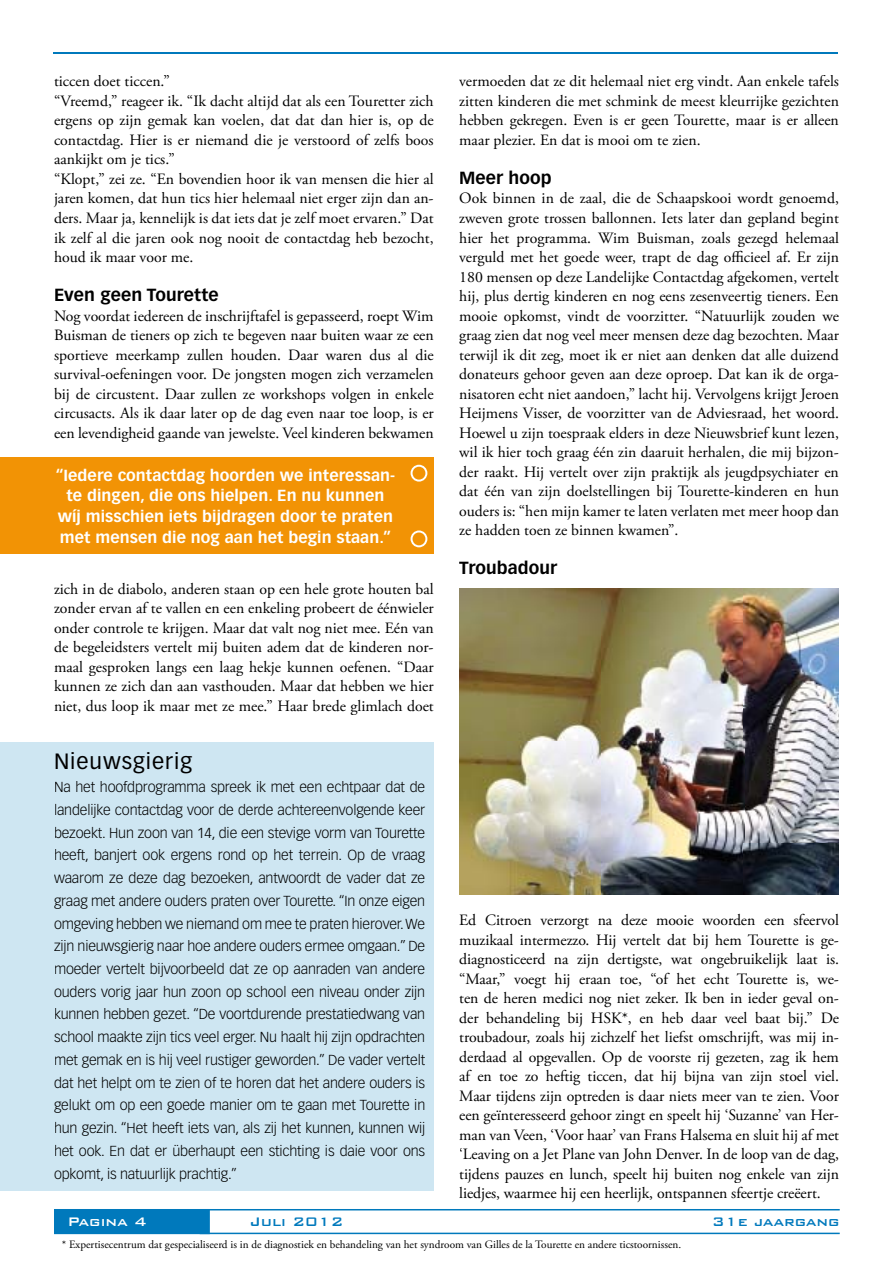
<style>
.page{position:relative;width:893px;height:1263px;background:#fff}
.page>*{position:absolute;margin:0;border:0;box-sizing:border-box;transform-origin:0 0}
.t1{font:21.75px "Vectora LT Std";letter-spacing:.045em;color:#000}
.t2{font:700 17.25px "Vectora LT Std";letter-spacing:.005em;color:#000}
.t3{font:500 16.5px "Bank Gothic BT";color:#0079bc}
.t4{font:500 16.5px "Bank Gothic BT";color:#fff}
.t5{font:15.75px/19.5px "Adobe Garamond Pro";color:#000;text-align:justify}
.t6{font:700 15.75px/20.5px "Vectora LT Std";letter-spacing:.005em;color:#fff;text-align:center}
.t7{font:300 14.25px/22.8px "Vectora LT Std";letter-spacing:-.01em;color:#000;text-align:justify}
.t8{font:11.25px "Adobe Garamond Pro";color:#000}
</style>
<div class="page">
<svg style="left:54px;top:1209px;width:786px;height:25px"></svg>
<img style="left:459px;top:589px;width:380px;height:306px">
<div style="left:0;top:457px;width:434px;height:97px;background:#f29305"></div>
<svg style="left:411px;top:530px;width:16px;height:17px"></svg>
<svg style="left:411px;top:465px;width:16px;height:17px"></svg>
<div style="left:0;top:742px;width:434px;height:448px;background:#cee6f2"></div>
<hr style="left:53px;top:53px;width:785px;height:1px;background:#0079bc">
<p class="t5" style="left:54px;top:72px;width:381px;text-align:left">ticcen doet ticcen.”<br>“Vreemd,” reageer ik. “Ik dacht altijd dat als een Touretter zich ergens op zijn gemak kan voelen, dat dat dan hier is, op de contactdag. Hier is er niemand die je verstoord of zelfs boos aankijkt om je tics.”<br>“Klopt,” zei ze. “En bovendien hoor ik van mensen die hier al jaren komen, dat hun tics hier helemaal niet erger zijn dan an&shy;ders. Maar ja, kennelijk is dat iets dat je zelf moet ervaren.” Dat ik zelf al die jaren ook nog nooit de contactdag heb bezocht, houd ik maar voor me.</p>
<p class="t2" style="left:54px;top:284px;width:166px">Even geen Tourette</p>
<p class="t5" style="left:54px;top:306px;width:381px">Nog voordat iedereen de inschrijftafel is gepasseerd, roept Wim Buisman de tieners op zich te begeven naar buiten waar ze een sportieve meerkamp zullen houden. Daar waren dus al die survival-oefeningen voor. De jongsten mogen zich verzamelen bij de circustent. Daar zullen ze workshops volgen in enkele circusacts. Als ik daar later op de dag even naar toe loop, is er een levendigheid gaande van jewelste. Veel kinderen bekwamen</p>
<p class="t6" style="left:56px;top:465px;width:341px">“Iedere contactdag hoorden we interessan&shy;te dingen, die ons hielpen. En nu kunnen wíj misschien iets bijdragen door te praten met mensen die nog aan het begin staan.”</p>
<p class="t5" style="left:54px;top:579px;width:381px">zich in de diabolo, anderen staan op een hele grote houten bal zonder ervan af te vallen en een enkeling probeert de éénwieler onder controle te krijgen. Maar dat valt nog niet mee. Eén van de begeleidsters vertelt mij buiten adem dat de kinderen nor&shy;maal gesproken langs een laag hekje kunnen oefenen. “Daar kunnen ze zich dan aan vasthouden. Maar dat hebben we hier niet, dus loop ik maar met ze mee.” Haar brede glimlach doet</p>
<p class="t5" style="left:459px;top:72px;width:381px">vermoeden dat ze dit helemaal niet erg vindt. Aan enkele tafels zitten kinderen die met schmink de meest kleurrijke gezichten hebben gekregen. Even is er geen Tourette, maar is er alleen maar plezier. En dat is mooi om te zien.</p>
<p class="t2" style="left:459px;top:167px;width:94px">Meer hoop</p>
<p class="t5" style="left:459px;top:189px;width:381px">Ook binnen in de zaal, die de Schaapskooi wordt genoemd, zweven grote trossen ballonnen. Iets later dan gepland begint hier het programma. Wim Buisman, zoals gezegd helemaal verguld met het goede weer, trapt de dag officieel af. Er zijn 180 mensen op deze Landelijke Contactdag afgekomen, vertelt hij, plus dertig kinderen en nog eens zesenveertig tieners. Een mooie opkomst, vindt de voorzitter. “Natuurlijk zouden we graag zien dat nog veel meer mensen deze dag bezochten. Maar terwijl ik dit zeg, moet ik er niet aan denken dat alle duizend donateurs gehoor geven aan deze oproep. Dat kan ik de orga&shy;nisatoren echt niet aandoen,” lacht hij. Vervolgens krijgt Jeroen Heijmens Visser, de voorzitter van de Adviesraad, het woord.<br>Hoewel u zijn toespraak elders in deze Nieuwsbrief kunt lezen, wil ik hier toch graag één zin daaruit herhalen, die mij bijzon&shy;der raakt. Hij vertelt over zijn praktijk als jeugdpsychiater en dat één van zijn doelstellingen bij Tourette-kinderen en hun ouders is: “hen mijn kamer te laten verlaten met meer hoop dan ze hadden toen ze binnen kwamen”.</p>
<p class="t2" style="left:459px;top:557px;width:99px">Troubadour</p>
<h1 class="t1" style="left:54px;top:749px;width:140px">Nieuwsgierig</h1>
<p class="t7" style="left:54px;top:776px;width:373px">Na het hoofdprogramma spreek ik met een echtpaar dat de landelijke contactdag voor de derde achtereenvolgende keer bezoekt. Hun zoon van 14, die een stevige vorm van Tourette heeft, banjert ook ergens rond op het terrein. Op de vraag waarom ze deze dag bezoeken, antwoordt de vader dat ze graag met andere ouders praten over Tourette. “In onze eigen omgeving hebben we niemand om mee te praten hierover. We zijn nieuwsgierig naar hoe andere ouders ermee omgaan.” De moeder vertelt bijvoorbeeld dat ze op aanraden van andere ouders vorig jaar hun zoon op school een niveau onder zijn kunnen hebben gezet. “De voortdurende prestatiedwang van school maakte zijn tics veel erger. Nu haalt hij zijn opdrachten met gemak en is hij veel rustiger geworden.” De vader vertelt dat het helpt om te zien of te horen dat het andere ouders is gelukt om op een goede manier om te gaan met Tourette in hun gezin. “Het heeft iets van, als zij het kunnen, kunnen wij het ook. En dat er überhaupt een stichting is daie voor ons opkomt, is natuurlijk prachtig.”</p>
<p class="t5" style="left:459px;top:911px;width:381px">Ed Citroen verzorgt na deze mooie woorden een sfeervol muzikaal intermezzo. Hij vertelt dat bij hem Tourette is ge&shy;diagnosticeerd na zijn dertigste, wat ongebruikelijk laat is. “Maar,” voegt hij eraan toe, “of het echt Tourette is, we&shy;ten de heren medici nog niet zeker. Ik ben in ieder geval on&shy;der behandeling bij HSK*, en heb daar veel baat bij.” De troubadour, zoals hij zichzelf het liefst omschrijft, was mij in&shy;derdaad al opgevallen. Op de voorste rij gezeten, zag ik hem af en toe zo heftig ticcen, dat hij bijna van zijn stoel viel.<br>Maar tijdens zijn optreden is daar niets meer van te zien. Voor een geïnteresseerd gehoor zingt en speelt hij ‘Suzanne’ van Her&shy;man van Veen, ‘Voor haar’ van Frans Halsema en sluit hij af met ‘Leaving on a Jet Plane van John Denver. In de loop van de dag, tijdens pauzes en lunch, speelt hij buiten nog enkele van zijn liedjes, waarmee hij een heerlijk, ontspannen sfeertje creëert.</p>
<p class="t8" style="left:62px;top:1238px;width:621px">* Expertisecentrum dat gespecialiseerd is in de diagnostiek en behandeling van het syndroom van Gilles de la Tourette en andere ticstoornissen.</p>
<p class="t4" style="left:68px;top:1212px;width:81px">Pagina 4</p>
<p class="t3" style="left:250px;top:1212px;width:95px">Juli 2012</p>
<p class="t3" style="left:712px;top:1212px;width:129px">31e jaargang</p>
</div>
